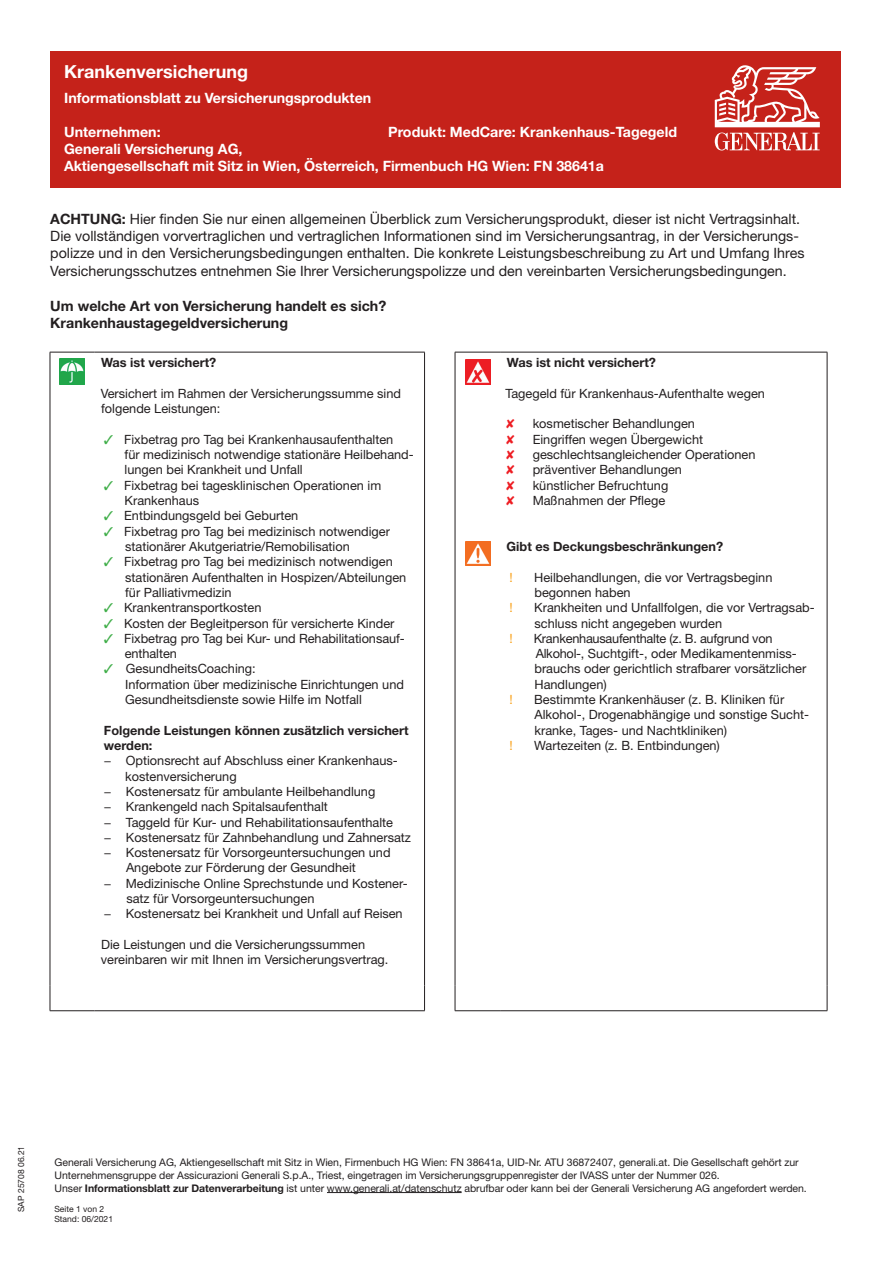
<style>
.page{position:relative;width:893px;height:1263px;background:#fff}
.page>*{position:absolute;margin:0;border:0;box-sizing:border-box;transform-origin:0 0}
.t1{font:700 18px "Helvetica Neue LT Std";color:#fff}
.t2{font:14.25px/17.4px "Helvetica Neue LT Std";color:#231f20}
.t3{font:700 14.25px/17.1px "Helvetica Neue LT Std";color:#fff}
.t4{font:700 14.25px/17.1px "Helvetica Neue LT Std";color:#231f20}
.t5{font:12.75px/15.3px "Helvetica Neue LT Std";color:#231f20}
.t6{font:700 12.75px/15.3px "Helvetica Neue LT Std";color:#231f20}
.t7{font:12.75px "Helvetica Neue LT Std";color:#f9a21c}
.t8{font:10.5px/12.6px "Helvetica Neue LT Std";letter-spacing:-.005em;color:#231f20}
.t9{font:8.55px/10.2px "Helvetica Neue LT Std";color:#231f20}
.s1{font-weight:700}
.s2{color:#40ae49}
</style>
<div class="page">
<div style="left:50px;top:51px;width:791px;height:136px;background:#c5221a"></div>
<svg style="left:715px;top:65px;width:105px;height:85px"></svg>
<hr style="left:327px;top:1192px;width:135px;height:1px;background:#231f20">
<hr style="left:50px;top:352px;width:44px;height:1px;background:#231f20">
<hr style="left:50px;top:352px;width:1px;height:634px;background:#231f20">
<svg style="left:50px;top:986px;width:1px;height:24px"></svg>
<hr style="left:50px;top:1010px;width:44px;height:1px;background:#231f20">
<hr style="left:94px;top:352px;width:331px;height:1px;background:#231f20">
<hr style="left:424px;top:352px;width:1px;height:634px;background:#231f20">
<svg style="left:424px;top:986px;width:1px;height:24px"></svg>
<hr style="left:94px;top:1010px;width:331px;height:1px;background:#231f20">
<hr style="left:455px;top:352px;width:45px;height:1px;background:#231f20">
<hr style="left:455px;top:352px;width:1px;height:634px;background:#231f20">
<svg style="left:455px;top:986px;width:1px;height:24px"></svg>
<hr style="left:455px;top:1010px;width:45px;height:1px;background:#231f20">
<hr style="left:500px;top:352px;width:327px;height:1px;background:#231f20">
<hr style="left:827px;top:352px;width:1px;height:634px;background:#231f20">
<svg style="left:827px;top:986px;width:1px;height:24px"></svg>
<hr style="left:500px;top:1010px;width:327px;height:1px;background:#231f20">
<img style="left:59px;top:359px;width:26px;height:25px">
<img style="left:466px;top:359px;width:24px;height:25px">
<img style="left:466px;top:541px;width:24px;height:25px">
<h1 class="t1" style="left:64px;top:60px;width:186px">Krankenversicherung</h1>
<p class="t3" style="left:64px;top:89px;width:309px">Informationsblatt zu Versicherungsprodukten</p>
<p class="t3" style="left:64px;top:123px;width:98px">Unternehmen:</p>
<p class="t3" style="left:388px;top:123px;width:290px">Produkt: MedCare: Krankenhaus-Tagegeld</p>
<p class="t3" style="left:64px;top:140px;width:541px">Generali Versicherung AG,<br>Aktiengesellschaft mit Sitz in Wien, Österreich, Firmenbuch HG Wien: FN 38641a</p>
<p class="t2" style="left:50px;top:210px;width:756px"><span class="s1">ACHTUNG:</span> Hier finden Sie nur einen allgemeinen Überblick zum Versicherungsprodukt, dieser ist nicht Vertragsinhalt.<br>Die vollständigen vorvertraglichen und vertraglichen Informationen sind im Versicherungsantrag, in der Versicherungs&shy;polizze und in den Versicherungsbedingungen enthalten. Die konkrete Leistungsbeschreibung zu Art und Umfang Ihres Versicherungsschutzes entnehmen Sie Ihrer Versicherungspolizze und den vereinbarten Versicherungsbedingungen.</p>
<p class="t4" style="left:50px;top:297px;width:337px">Um welche Art von Versicherung handelt es sich?<br>Krankenhaustagegeldversicherung</p>
<p class="t6" style="left:101px;top:355px;width:117px">Was ist versichert?</p>
<p class="t5" style="left:101px;top:385px;width:302px">Versichert im Rahmen der Versicherungssumme sind folgende Leistungen:</p>
<p class="t5" style="left:125px;top:431px;width:291px;text-indent:-21px"><span class="s2">✓</span> Fixbetrag pro Tag bei Krankenhausaufenthalten<br>für medizinisch notwendige stationäre Heilbehand&shy;lungen bei Krankheit und Unfall</p>
<p class="t5" style="left:125px;top:477px;width:258px;text-indent:-21px"><span class="s2">✓</span> Fixbetrag bei tagesklinischen Operationen im<br>Krankenhaus</p>
<p class="t5" style="left:104px;top:508px;width:196px"><span class="s2">✓</span> Entbindungsgeld bei Geburten</p>
<p class="t5" style="left:125px;top:523px;width:266px;text-indent:-21px"><span class="s2">✓</span> Fixbetrag pro Tag bei medizinisch notwendiger stationärer Akutgeriatrie/Remobilisation</p>
<p class="t5" style="left:125px;top:554px;width:283px;text-indent:-21px"><span class="s2">✓</span> Fixbetrag pro Tag bei medizinisch notwendigen stationären Aufenthalten in Hospizen/Abteilungen für Palliativmedizin</p>
<p class="t5" style="left:104px;top:600px;width:159px"><span class="s2">✓</span> Krankentransportkosten</p>
<p class="t5" style="left:104px;top:615px;width:292px"><span class="s2">✓</span> Kosten der Begleitperson für versicherte Kinder</p>
<p class="t5" style="left:125px;top:630px;width:282px;text-indent:-21px"><span class="s2">✓</span> Fixbetrag pro Tag bei Kur- und Rehabilitationsauf&shy;enthalten</p>
<p class="t5" style="left:125px;top:661px;width:280px;text-indent:-21px"><span class="s2">✓</span> GesundheitsCoaching:<br>Information über medizinische Einrichtungen und<br>Gesundheitsdienste sowie Hilfe im Notfall</p>
<p class="t6" style="left:104px;top:722px;width:306px">Folgende Leistungen können zusätzlich versichert werden:</p>
<p class="t5" style="left:104px;top:753px;width:295px">− Optionsrecht auf Abschluss einer Krankenhaus-</p>
<p class="t5" style="left:125px;top:768px;width:113px">kostenversicherung</p>
<p class="t5" style="left:104px;top:783px;width:273px">− Kostenersatz für ambulante Heilbehandlung</p>
<p class="t5" style="left:104px;top:799px;width:225px">− Krankengeld nach Spitalsaufenthalt</p>
<p class="t5" style="left:104px;top:814px;width:291px">− Taggeld für Kur- und Rehabilitationsaufenthalte</p>
<p class="t5" style="left:104px;top:829px;width:309px">− Kostenersatz für Zahnbehandlung und Zahnersatz</p>
<p class="t5" style="left:104px;top:845px;width:288px">− Kostenersatz für Vorsorgeuntersuchungen und</p>
<p class="t5" style="left:126px;top:860px;width:231px">Angebote zur Förderung der Gesundheit</p>
<p class="t5" style="left:104px;top:875px;width:305px">− Medizinische Online Sprechstunde und Kostener-</p>
<p class="t5" style="left:126px;top:891px;width:190px">satz für Vorsorgeuntersuchungen</p>
<p class="t5" style="left:104px;top:906px;width:300px">− Kostenersatz bei Krankheit und Unfall auf Reisen</p>
<p class="t5" style="left:101px;top:937px;width:289px">Die Leistungen und die Versicherungssummen vereinbaren wir mit Ihnen im Versicherungsvertrag.</p>
<p class="t6" style="left:507px;top:355px;width:151px">Was ist nicht versichert?</p>
<p class="t5" style="left:505px;top:385px;width:261px">Tagegeld für Krankenhaus-Aufenthalte wegen</p>
<p class="t5" style="left:533px;top:416px;width:224px">kosmetischer Behandlungen<br>Eingriffen wegen Übergewicht geschlechtsangleichender Operationen präventiver Behandlungen<br>künstlicher Befruchtung<br>Maßnahmen der Pflege</p>
<p class="t6" style="left:507px;top:538px;width:218px">Gibt es Deckungsbeschränkungen?</p>
<p class="t7" style="left:510px;top:569px;width:5px">!</p>
<p class="t5" style="left:534px;top:569px;width:240px">Heilbehandlungen, die vor Vertragsbeginn begonnen haben</p>
<p class="t7" style="left:510px;top:600px;width:5px">!</p>
<p class="t5" style="left:534px;top:600px;width:282px">Krankheiten und Unfallfolgen, die vor Vertragsab&shy;schluss nicht angegeben wurden</p>
<p class="t7" style="left:510px;top:631px;width:5px">!</p>
<p class="t5" style="left:534px;top:630px;width:274px">Krankenhausaufenthalte (z. B. aufgrund von Alkohol-, Suchtgift-, oder Medikamentenmiss&shy;brauchs oder gerichtlich strafbarer vorsätzlicher Handlungen)</p>
<p class="t7" style="left:510px;top:692px;width:5px">!</p>
<p class="t5" style="left:534px;top:692px;width:276px">Bestimmte Krankenhäuser (z. B. Kliniken für<br>Alkohol-, Drogenabhängige und sonstige Sucht&shy;kranke, Tages- und Nachtkliniken)</p>
<p class="t7" style="left:510px;top:738px;width:5px">!</p>
<p class="t5" style="left:534px;top:738px;width:187px">Wartezeiten (z. B. Entbindungen)</p>
<p class="t9" style="left:16px;top:1212px;width:68px;rotate:-90deg">SAP 25708 06.21</p>
<p class="t8" style="left:55px;top:1156px;width:754px">Generali Versicherung AG, Aktiengesellschaft mit Sitz in Wien, Firmenbuch HG Wien: FN 38641a, UID-Nr. ATU 36872407, generali.at. Die Gesellschaft gehört zur<br>Unternehmensgruppe der Assicurazioni Generali S.p.A., Triest, eingetragen im Versicherungsgruppenregister der IVASS unter der Nummer 026.<br>Unser <span class="s1">Informationsblatt zur Datenverarbeitung</span> ist unter www.generali.at/datenschutz abrufbar oder kann bei der Generali Versicherung AG angefordert werden.</p>
<p class="t9" style="left:54px;top:1203px;width:60px">Seite 1 von 2<br>Stand: 06/2021</p>
</div>
